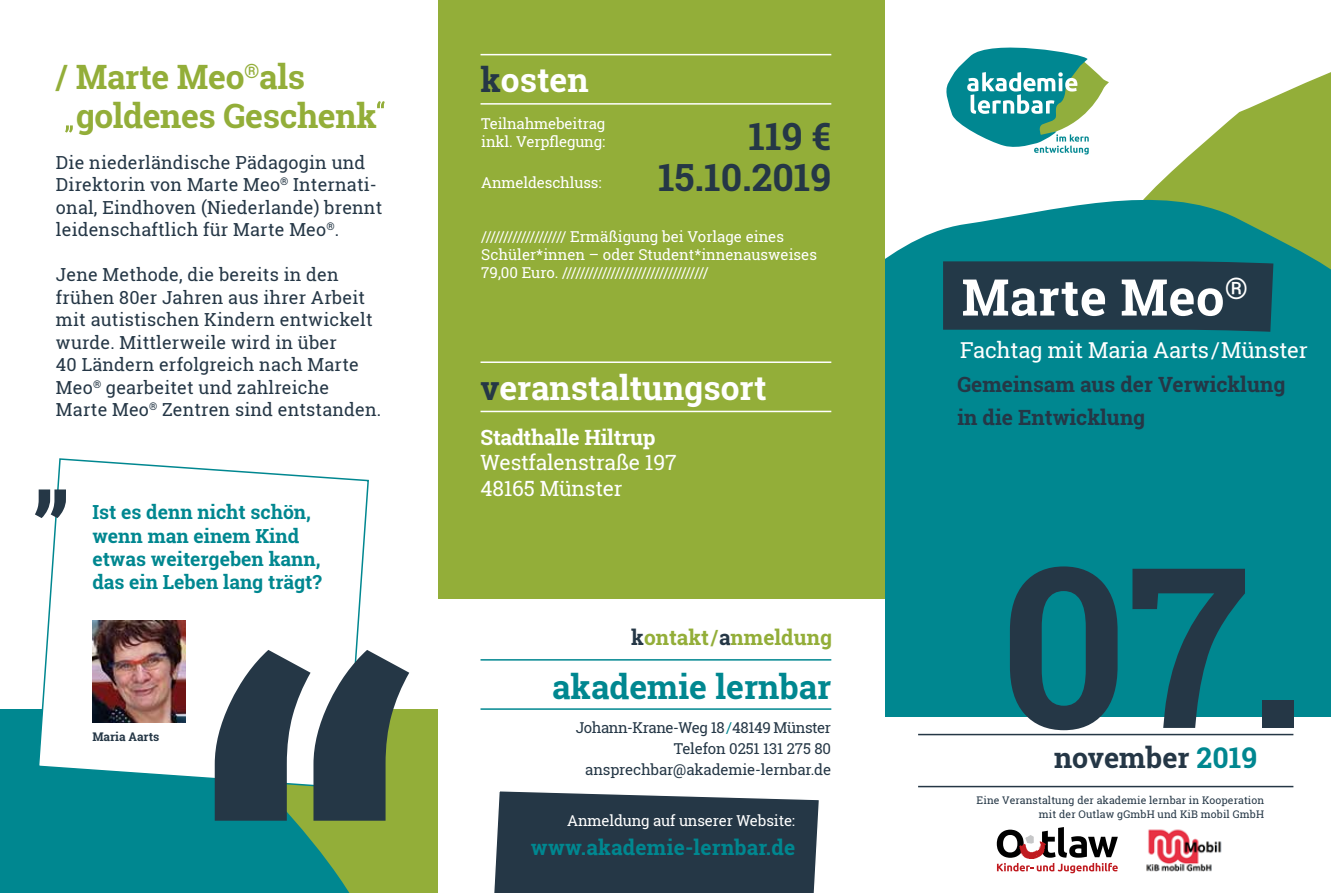
<style>
.page{position:relative;width:1331px;height:893px;background:#fff}
.page>*{position:absolute;margin:0;border:0;box-sizing:border-box;transform-origin:0 0}
.t1{font:700 223.8px "Roboto Slab";color:#253746}
.t2{font:700 50.7px "Roboto Slab";letter-spacing:.01em;color:#fff}
.t3{font:700 37.5px "Roboto Slab";color:#253746}
.t4{font:700 33.6px/39px "Roboto Slab";letter-spacing:-.01em;color:#93ae39}
.t5{font:700 33.6px "Roboto Slab";color:#fff}
.t6{font:700 33.6px "Roboto Slab";color:#008790}
.t7{font:700 28.5px "Roboto Slab";color:#253746}
.t8{font:21.9px "Roboto Slab";letter-spacing:-.01em;color:#fff}
.t9{font:700 21px/33px "Roboto Slab";color:#253746}
.t10{font:21px/25.5px "Roboto Slab";letter-spacing:-.01em;color:#fff}
.t11{font:700 21px "Roboto Slab";letter-spacing:.01em;color:#008790}
.t12{font:700 21px "Roboto Slab";letter-spacing:-.01em;color:#fff}
.t13{font:700 21px "Roboto Slab";color:#93ae39}
.t14{font:700 19.35px/23.2px "Roboto Slab";color:#008790}
.t15{font:18px/22.5px "Roboto Slab";letter-spacing:.01em;color:#253746}
.t16{font:15px/18px "Roboto Slab";letter-spacing:-.01em;color:#fff}
.t17{font:15px/21px "Roboto Slab";letter-spacing:-.01em;color:#253746;text-align:right}
.t18{font:700 12px "Roboto Slab";color:#253746}
.t19{font:10.5px/13.5px "Roboto Slab";letter-spacing:.01em;color:#253746;text-align:right}
.s1{color:#253746}
.s2{color:#008790}
</style>
<div class="page">
<svg style="left:1022px;top:47px;width:309px;height:132px"></svg>
<svg style="left:884px;top:179px;width:447px;height:537px;background:#128e91"></svg>
<div style="left:438px;top:0;width:446px;height:600px;background:#93ae39"></div>
<hr style="left:918px;top:786px;width:375px;height:1px;background:#253746">
<svg style="left:946px;top:48px;width:163px;height:106px"></svg>
<hr style="left:480px;top:103px;width:351px;height:2px;background:#fff">
<hr style="left:480px;top:54px;width:351px;height:1px;background:#fff">
<hr style="left:480px;top:411px;width:351px;height:1px;background:#fff">
<hr style="left:480px;top:361px;width:351px;height:2px;background:#fff">
<hr style="left:480px;top:708px;width:351px;height:2px;background:#008790">
<hr style="left:480px;top:659px;width:351px;height:2px;background:#008790">
<svg style="left:0;top:710px;width:438px;height:183px;background:#24907a"></svg>
<hr style="left:918px;top:734px;width:375px;height:1px;background:#253746">
<svg style="left:941px;top:260px;width:334px;height:73px;background:#203f4d"></svg>
<svg style="left:37px;top:458px;width:332px;height:331px"></svg>
<svg style="left:35px;top:489px;width:31px;height:29px"></svg>
<img style="left:92px;top:621px;width:94px;height:102px">
<svg style="left:997px;top:827px;width:121px;height:46px"></svg>
<img style="left:1146px;top:829px;width:76px;height:43px">
<svg style="left:215px;top:650px;width:194px;height:171px"></svg>
<svg style="left:65px;top:125px;width:8px;height:8px"></svg>
<svg style="left:377px;top:101px;width:8px;height:7px"></svg>
<svg style="left:494px;top:791px;width:325px;height:102px;background:#324351"></svg>
<h3 class="t4" style="left:76px;top:57px;width:303px;text-indent:-20px">/ Marte Meo<sup>®</sup>als goldenes Geschenk</h3>
<p class="t15" style="left:56px;top:151px;width:328px">Die niederländische Pädagogin und Direktorin von Marte Meo<sup>®</sup> Internati&shy;onal, Eindhoven (Niederlande) brennt leidenschaftlich für Marte Meo<sup>®</sup>.</p>
<p class="t15" style="left:56px;top:263px;width:327px">Jene Methode, die bereits in den frühen 80er Jahren aus ihrer Arbeit mit autistischen Kindern entwickelt wurde. Mittlerweile wird in über<br>40 Ländern erfolgreich nach Marte Meo<sup>®</sup> gearbeitet und zahlreiche Marte Meo<sup>®</sup> Zentren sind entstanden.</p>
<p class="t14" style="left:92px;top:500px;width:231px">Ist es denn nicht schön, wenn man einem Kind etwas weitergeben kann, das ein Leben lang trägt?</p>
<p class="t18" style="left:92px;top:729px;width:69px">Maria Aarts</p>
<h3 class="t5" style="left:480px;top:57px;width:110px"><span class="s1">k</span>osten</h3>
<p class="t16" style="left:481px;top:115px;width:126px">Teilnahmebeitrag inkl. Verpflegung:</p>
<p class="t16" style="left:481px;top:173px;width:122px">Anmeldeschluss:</p>
<h3 class="t3" style="left:749px;top:111px;width:84px">119 €</h3>
<h3 class="t3" style="left:658px;top:152px;width:175px">15.10.2019</h3>
<p class="t16" style="left:481px;top:227px;width:337px">/////////////////// Ermäßigung bei Vorlage eines<br>Schüler*innen – oder Student*innenausweises<br>79,00 Euro. /////////////////////////////////</p>
<h2 class="t2" style="left:962px;top:262px;width:288px">Marte Meo<sup>®</sup></h2>
<p class="t8" style="left:960px;top:335px;width:349px">Fachtag mit Maria Aarts/Münster</p>
<h3 class="t5" style="left:480px;top:364px;width:288px"><span class="s1">v</span>eranstaltungsort</h3>
<p class="t9" style="left:957px;top:368px;width:329px">Gemeinsam aus der Verwicklung in die Entwicklung</p>
<p class="t12" style="left:480px;top:423px;width:177px">Stadthalle Hiltrup</p>
<p class="t10" style="left:480px;top:450px;width:198px">Westfalenstraße 197<br>48165 Münster</p>
<p class="t13" style="left:631px;top:622px;width:202px"><span class="s1">k</span>ontakt/<span class="s1">a</span>nmeldung</p>
<h3 class="t6" style="left:552px;top:664px;width:281px">akademie lernbar</h3>
<p class="t17" style="left:576px;top:717px;width:257px">Johann-Krane-Weg 18<span class="s2">/</span>48149 Münster<br>Telefon 0251 131 275 80 ansprechbar@akademie-lernbar.de</p>
<p class="t16" style="left:567px;top:811px;width:229px">Anmeldung auf unserer Website:</p>
<p class="t11" style="left:531px;top:833px;width:266px">www.akademie-lernbar.de</p>
<h1 class="t1" style="left:999px;top:493px;width:308px">07.</h1>
<h3 class="t7" style="left:1054px;top:738px;width:205px">november <span class="s2">2019</span></h3>
<p class="t19" style="left:977px;top:794px;width:289px">Eine Veranstaltung der akademie lernbar in Kooperation mit der Outlaw gGmbH und KiB mobil GmbH</p>
</div>
